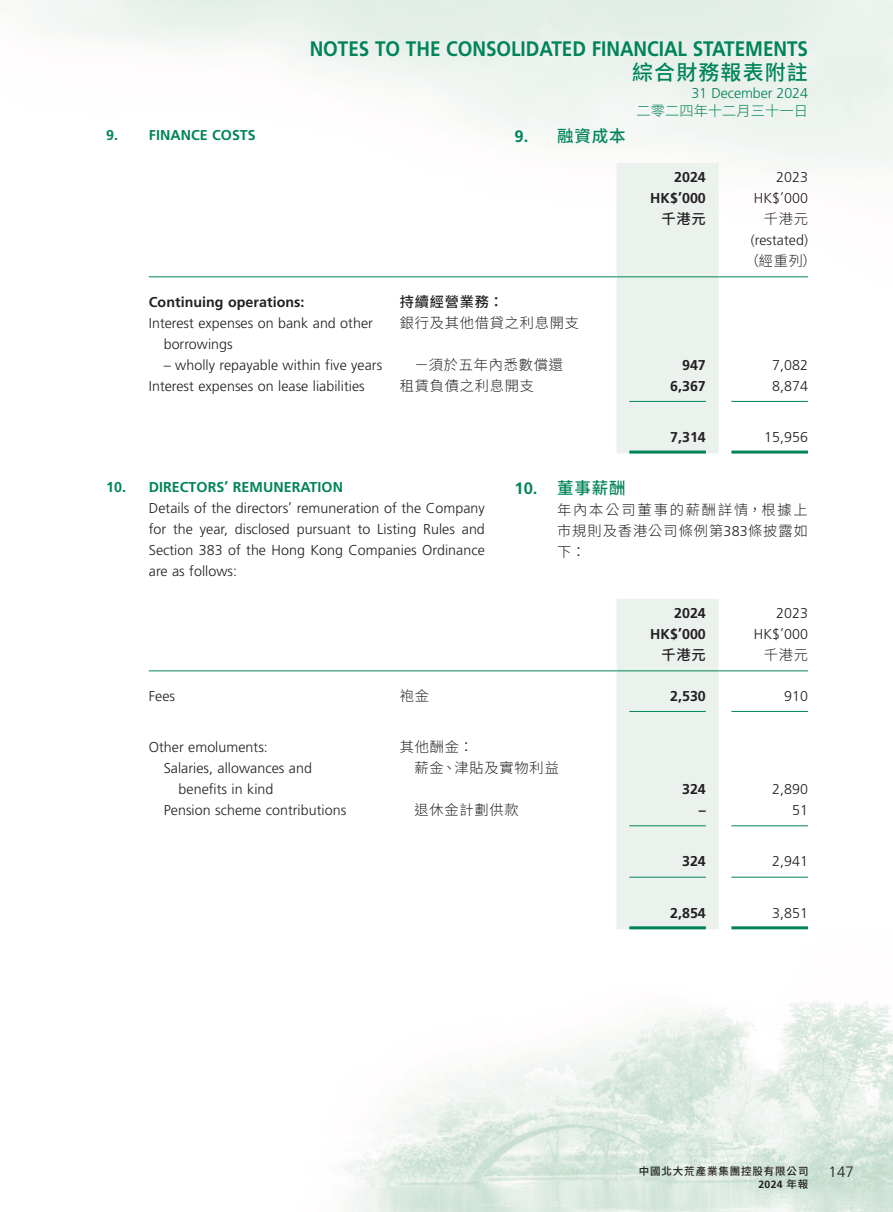
<style>
.page{position:relative;width:893px;height:1212px;background:#fff}
.page>*{position:absolute;margin:0;border:0;box-sizing:border-box;transform-origin:0 0}
.t1{font:700 21px "Frutiger LT Std";color:#008457;scale:.9 1}
.t2{font:500 21px "Source Han Sans TC";letter-spacing:.055em;color:#008457}
.C_Heading_1{font:500 16.5px "Source Han Sans TC";letter-spacing:.055em;color:#008457}
.t3{font:300 15px "Frutiger LT Std";color:#231f20}
.Body_Text{font:300 14.25px/21px "Frutiger LT Std";letter-spacing:.005em;color:#231f20}
.Body_Text-2{font:700 14.25px "Frutiger LT Std";letter-spacing:.005em;color:#231f20}
.Body_Text-3{font:300 14.25px "Source Han Sans TC";letter-spacing:.055em;color:#231f20}
.Heading_1{font:700 14.25px "Frutiger LT Std";letter-spacing:.005em;color:#008457}
.C_Body_Text{font:300 14.25px/21px "Source Han Sans TC";letter-spacing:.1em;color:#231f20;text-align:justify}
.t4{font:300 14.25px "Frutiger LT Std";letter-spacing:-.005em;color:#008457}
.Body_Text-4{font:500 14.25px "Source Han Sans TC";letter-spacing:.055em;color:#231f20}
.t5{font:300 14.25px "Source Han Sans TC";letter-spacing:.005em;color:#008457}
.t6{font:500 10.5px "Source Han Sans TC";letter-spacing:.085em;color:#231f20}
.t7{font:700 10.5px "Frutiger LT Std";color:#231f20}
.s1{font-family:"Frutiger LT Std";font-weight:700}
.s2{font-family:"Frutiger LT Std"}
.s3{font-family:"Source Han Sans TC";font-weight:500}
</style>
<div class="page">
<img style="left:43px;top:0;width:850px;height:1212px">
<div style="left:617px;top:163px;width:102px;height:291px;background:#ebf2ed"></div>
<hr style="left:149px;top:276px;width:251px;height:1px;background:#008457">
<hr style="left:400px;top:276px;width:217px;height:1px;background:#008457">
<hr style="left:617px;top:276px;width:102px;height:1px;background:#008457">
<hr style="left:719px;top:276px;width:89px;height:1px;background:#008457">
<hr style="left:629px;top:401px;width:77px;height:1px;background:#008457">
<hr style="left:731px;top:401px;width:77px;height:1px;background:#008457">
<hr style="left:629px;top:451px;width:77px;height:3px;background:#008457">
<hr style="left:731px;top:451px;width:77px;height:3px;background:#008457">
<div style="left:617px;top:599px;width:102px;height:330px;background:#ebf2ed"></div>
<hr style="left:149px;top:670px;width:251px;height:1px;background:#008457">
<hr style="left:400px;top:670px;width:217px;height:1px;background:#008457">
<hr style="left:617px;top:670px;width:102px;height:1px;background:#008457">
<hr style="left:719px;top:670px;width:89px;height:1px;background:#008457">
<hr style="left:629px;top:711px;width:77px;height:1px;background:#008457">
<hr style="left:731px;top:711px;width:77px;height:1px;background:#008457">
<hr style="left:629px;top:825px;width:77px;height:1px;background:#008457">
<hr style="left:731px;top:825px;width:77px;height:1px;background:#008457">
<hr style="left:629px;top:877px;width:77px;height:1px;background:#008457">
<hr style="left:731px;top:877px;width:77px;height:1px;background:#008457">
<hr style="left:629px;top:926px;width:77px;height:3px;background:#008457">
<hr style="left:731px;top:926px;width:77px;height:3px;background:#008457">
<p class="Heading_1" style="left:106px;top:127px;width:151px">9. FINANCE COSTS</p>
<h1 class="t1" style="left:310px;top:36px;width:555px">NOTES TO THE CONSOLIDATED FINANCIAL STATEMENTS</h1>
<h1 class="t2" style="left:632px;top:60px;width:177px">綜合財務報表附註</h1>
<p class="t4" style="left:691px;top:85px;width:118px">31 December 2024</p>
<p class="t5" style="left:636px;top:103px;width:173px">二零二四年十二月三十一日</p>
<p class="C_Heading_1" style="left:514px;top:127px;width:113px"><span class="s1">9.</span> 融資成本</p>
<p class="Body_Text-2" style="left:674px;top:169px;width:33px">2024</p>
<p class="Body_Text" style="left:776px;top:167px;width:33px">2023</p>
<p class="Body_Text-2" style="left:650px;top:190px;width:57px">HK$’000</p>
<p class="Body_Text" style="left:754px;top:188px;width:56px">HK$’000</p>
<p class="Body_Text-4" style="left:662px;top:211px;width:46px">千港元</p>
<p class="Body_Text-3" style="left:764px;top:211px;width:46px">千港元</p>
<p class="Body_Text" style="left:751px;top:230px;width:59px">(restated)</p>
<p class="Body_Text-3" style="left:745px;top:253px;width:73px">（經重列）</p>
<p class="Body_Text-2" style="left:149px;top:293px;width:157px">Continuing operations:</p>
<p class="Body_Text-4" style="left:400px;top:293px;width:105px">持續經營業務：</p>
<p class="Body_Text" style="left:164px;top:312px;width:211px;text-indent:-15px">Interest expenses on bank and other borrowings</p>
<p class="Body_Text-3" style="left:400px;top:314px;width:181px">銀行及其他借貸之利息開支</p>
<p class="Body_Text" style="left:164px;top:354px;width:220px">– wholly repayable within five years</p>
<p class="Body_Text-3" style="left:415px;top:356px;width:150px">－須於五年內悉數償還</p>
<p class="Body_Text-2" style="left:682px;top:356px;width:25px">947</p>
<p class="Body_Text" style="left:772px;top:354px;width:37px">7,082</p>
<p class="Body_Text" style="left:149px;top:375px;width:217px">Interest expenses on lease liabilities</p>
<p class="Body_Text-3" style="left:400px;top:377px;width:136px">租賃負債之利息開支</p>
<p class="Body_Text-2" style="left:670px;top:377px;width:37px">6,367</p>
<p class="Body_Text" style="left:772px;top:375px;width:37px">8,874</p>
<p class="Body_Text-2" style="left:670px;top:429px;width:37px">7,314</p>
<p class="Body_Text" style="left:764px;top:427px;width:45px">15,956</p>
<p class="Heading_1" style="left:106px;top:479px;width:238px">10. DIRECTORS’ REMUNERATION</p>
<p class="Body_Text" style="left:149px;top:498px;width:338px;text-align:justify">Details of the directors’ remuneration of the Company for the year, disclosed pursuant to Listing Rules and Section 383 of the Hong Kong Companies Ordinance are as follows:</p>
<p class="Body_Text-2" style="left:674px;top:605px;width:33px">2024</p>
<p class="Body_Text" style="left:776px;top:603px;width:33px">2023</p>
<p class="Body_Text-2" style="left:650px;top:626px;width:57px">HK$’000</p>
<p class="Body_Text" style="left:754px;top:624px;width:56px">HK$’000</p>
<p class="Body_Text-4" style="left:662px;top:647px;width:46px">千港元</p>
<p class="Body_Text-3" style="left:764px;top:647px;width:46px">千港元</p>
<p class="Body_Text" style="left:149px;top:685px;width:28px">Fees</p>
<p class="Body_Text-3" style="left:400px;top:687px;width:31px">袍金</p>
<p class="Body_Text-2" style="left:670px;top:687px;width:37px">2,530</p>
<p class="Body_Text" style="left:784px;top:685px;width:25px">910</p>
<p class="Body_Text" style="left:149px;top:737px;width:121px">Other emoluments:</p>
<p class="Body_Text-3" style="left:400px;top:739px;width:75px">其他酬金：</p>
<p class="Body_Text" style="left:179px;top:758px;width:135px;text-indent:-15px">Salaries, allowances and benefits in kind</p>
<p class="Body_Text-3" style="left:415px;top:760px;width:146px">薪金、津貼及實物利益</p>
<p class="C_Heading_1" style="left:514px;top:478px;width:113px"><span class="s1">10.</span> 董事薪酬</p>
<p class="C_Body_Text" style="left:557px;top:499px;width:252px">年內本公司董事的薪酬詳情，根據上市規則及香港公司條例第<span class="s2">383</span>條披露如下：</p>
<p class="Body_Text-2" style="left:682px;top:781px;width:25px">324</p>
<p class="Body_Text" style="left:772px;top:779px;width:37px">2,890</p>
<p class="Body_Text" style="left:164px;top:800px;width:184px">Pension scheme contributions</p>
<p class="Body_Text-3" style="left:415px;top:802px;width:106px">退休金計劃供款</p>
<p class="Body_Text-2" style="left:699px;top:802px;width:9px">–</p>
<p class="Body_Text" style="left:792px;top:800px;width:17px">51</p>
<p class="Body_Text-2" style="left:682px;top:853px;width:25px">324</p>
<p class="Body_Text" style="left:772px;top:851px;width:37px">2,941</p>
<p class="Body_Text-2" style="left:670px;top:904px;width:37px">2,854</p>
<p class="Body_Text" style="left:772px;top:902px;width:37px">3,851</p>
<p class="t6" style="left:639px;top:1165px;width:171px">中國北大荒產業集團控股有限公司</p>
<p class="t3" style="left:829px;top:1164px;width:27px">147</p>
<p class="t7" style="left:758px;top:1178px;width:52px">2024 <span class="s3">年報</span></p>
</div>
